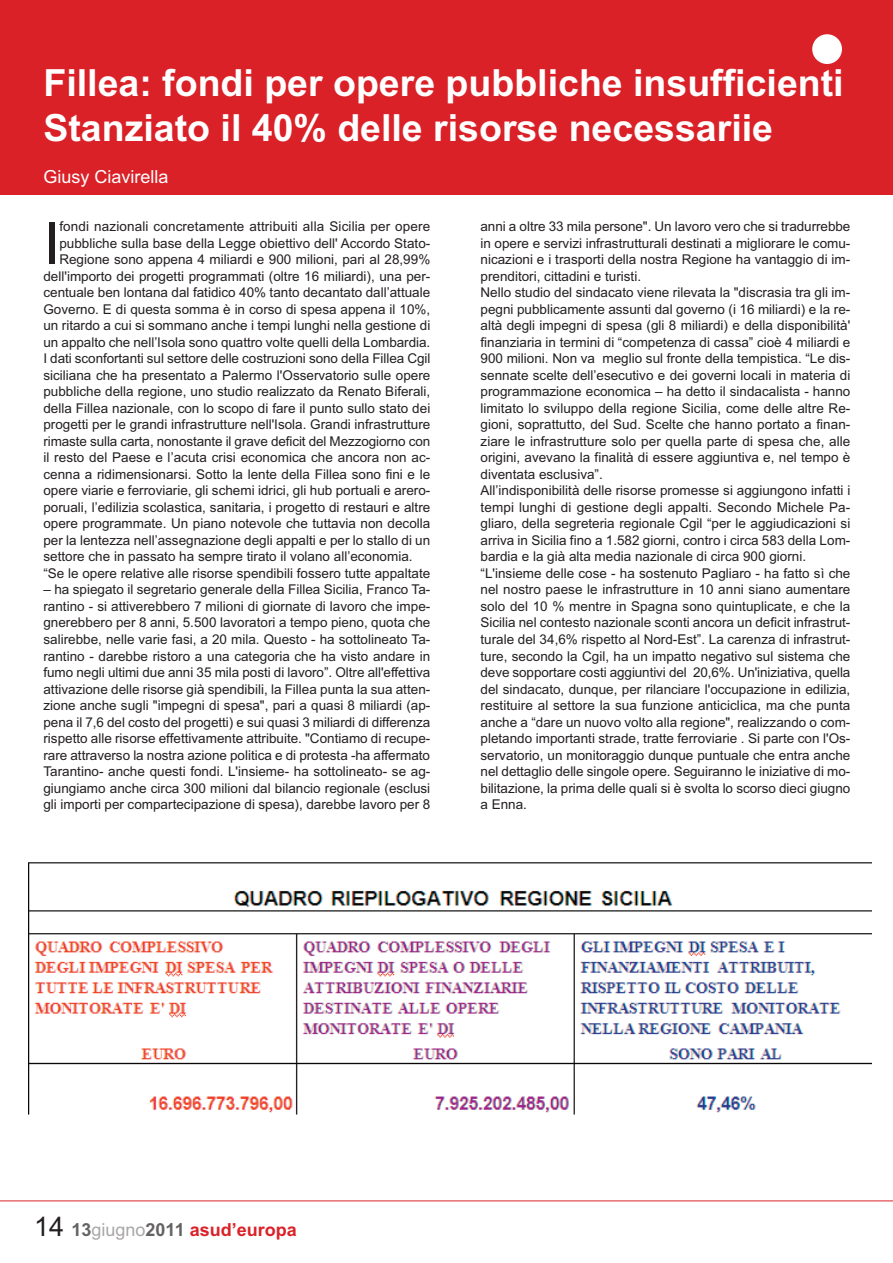
<style>
.page{position:relative;width:893px;height:1263px;background:#fff}
.page>*{position:absolute;margin:0;border:0;box-sizing:border-box;transform-origin:0 0}
.t1{font:57.9px "Arial";color:#231f20}
.t2{font:700 37.5px/45px "Arial";color:#fff}
.t3{font:700 18px "Arial";color:#da2128}
.t4{font:18px "Arial";color:#fff}
.t5{font:13.5px/16.5px "Arial";color:#231f20;text-align:justify}
.s1{font-weight:400;font-size:27px;color:#231f20}
.s2{color:#656262}
.s3{font-weight:400;color:#a9a7a6}
</style>
<div class="page">
<div style="left:0;top:0;width:892px;height:194px;background:#da2128"></div>
<div style="left:812px;top:34px;width:30px;height:30px;background:#fff;border-radius:50%"></div>
<img style="left:28px;top:862px;width:843px;height:253px">
<hr style="left:0;top:1201px;width:892px;height:1px;background:#da2128">
<h2 class="t2" style="left:43px;top:64px;width:801px">Fillea: fondi per opere pubbliche insufficienti<br>Stanziato il 40% delle risorse necessariie</h2>
<h3 class="t4" style="left:43px;top:171px;width:126px">Giusy Ciavirella</h3>
<h1 class="t1" style="left:43px;top:222px;width:18px">I</h1>
<p class="t5" style="left:59px;top:219px;width:372px">fondi nazionali concretamente attribuiti alla Sicilia per opere</p>
<p class="t5" style="left:59px;top:236px;width:372px">pubbliche sulla base della Legge obiettivo dell' Accordo Stato-</p>
<p class="t5" style="left:59px;top:252px;width:372px">Regione sono appena 4 miliardi e 900 milioni, pari al 28,99%</p>
<p class="t5" style="left:43px;top:269px;width:388px">dell'importo dei progetti programmati (oltre 16 miliardi), una per-</p>
<p class="t5" style="left:43px;top:285px;width:388px">centuale ben lontana dal fatidico 40% tanto decantato dall’attuale</p>
<p class="t5" style="left:43px;top:302px;width:388px">Governo. E di questa somma è in corso di spesa appena il 10%,</p>
<p class="t5" style="left:43px;top:319px;width:388px">un ritardo a cui si sommano anche i tempi lunghi nella gestione di</p>
<p class="t5" style="left:43px;top:335px;width:388px">un appalto che nell’Isola sono quattro volte quelli della Lombardia.</p>
<p class="t5" style="left:43px;top:352px;width:388px">I dati sconfortanti sul settore delle costruzioni sono della Fillea Cgil</p>
<p class="t5" style="left:43px;top:368px;width:388px">siciliana che ha presentato a Palermo l'Osservatorio sulle opere</p>
<p class="t5" style="left:43px;top:385px;width:388px">pubbliche della regione, uno studio realizzato da Renato Biferali,</p>
<p class="t5" style="left:43px;top:401px;width:388px">della Fillea nazionale, con lo scopo di fare il punto sullo stato dei</p>
<p class="t5" style="left:43px;top:418px;width:388px">progetti per le grandi infrastrutture nell'Isola. Grandi infrastrutture</p>
<p class="t5" style="left:43px;top:434px;width:388px">rimaste sulla carta, nonostante il grave deficit del Mezzogiorno con</p>
<p class="t5" style="left:43px;top:451px;width:388px">il resto del Paese e l’acuta crisi economica che ancora non ac-</p>
<p class="t5" style="left:43px;top:467px;width:388px">cenna a ridimensionarsi. Sotto la lente della Fillea sono fini e le</p>
<p class="t5" style="left:43px;top:484px;width:388px">opere viarie e ferroviarie, gli schemi idrici, gli hub portuali e arero-</p>
<p class="t5" style="left:43px;top:500px;width:388px">poruali, l’edilizia scolastica, sanitaria, i progetto di restauri e altre</p>
<p class="t5" style="left:43px;top:517px;width:388px">opere programmate. Un piano notevole che tuttavia non decolla</p>
<p class="t5" style="left:43px;top:533px;width:388px">per la lentezza nell’assegnazione degli appalti e per lo stallo di un</p>
<p class="t5" style="left:43px;top:550px;width:370px">settore che in passato ha sempre tirato il volano all’economia.</p>
<p class="t5" style="left:43px;top:566px;width:388px">“Se le opere relative alle risorse spendibili fossero tutte appaltate</p>
<p class="t5" style="left:43px;top:583px;width:388px">– ha spiegato il segretario generale della Fillea Sicilia, Franco Ta&shy;rantino - si attiverebbero 7 milioni di giornate di lavoro che impe&shy;gnerebbero per 8 anni, 5.500 lavoratori a tempo pieno, quota che salirebbe, nelle varie fasi, a 20 mila. Questo - ha sottolineato Ta&shy;rantino - darebbe ristoro a una categoria che ha visto andare in fumo negli ultimi due anni 35 mila posti di lavoro”. Oltre all'effettiva attivazione delle risorse già spendibili, la Fillea punta la sua atten&shy;zione anche sugli "impegni di spesa", pari a quasi 8 miliardi (ap&shy;pena il 7,6 del costo del progetti) e sui quasi 3 miliardi di differenza rispetto alle risorse effettivamente attribuite. "Contiamo di recupe&shy;rare attraverso la nostra azione politica e di protesta -ha affermato Tarantino- anche questi fondi. L'insieme- ha sottolineato- se ag&shy;giungiamo anche circa 300 milioni dal bilancio regionale (esclusi gli importi per compartecipazione di spesa), darebbe lavoro per 8</p>
<p class="t5" style="left:480px;top:219px;width:371px;text-align:left">anni a oltre 33 mila persone". Un lavoro vero che si tradurrebbe in opere e servizi infrastrutturali destinati a migliorare le comu&shy;nicazioni e i trasporti della nostra Regione ha vantaggio di im&shy;prenditori, cittadini e turisti.<br>Nello studio del sindacato viene rilevata la "discrasia tra gli im&shy;pegni pubblicamente assunti dal governo (i 16 miliardi) e la re&shy;altà degli impegni di spesa (gli 8 miliardi) e della disponibilità' finanziaria in termini di “competenza di cassa” cioè 4 miliardi e 900 milioni. Non va meglio sul fronte della tempistica. “Le dis&shy;sennate scelte dell’esecutivo e dei governi locali in materia di programmazione economica – ha detto il sindacalista - hanno limitato lo sviluppo della regione Sicilia, come delle altre Re&shy;gioni, soprattutto, del Sud. Scelte che hanno portato a finan&shy;ziare le infrastrutture solo per quella parte di spesa che, alle origini, avevano la finalità di essere aggiuntiva e, nel tempo è diventata esclusiva”.<br>All’indisponibilità delle risorse promesse si aggiungono infatti i tempi lunghi di gestione degli appalti. Secondo Michele Pa&shy;gliaro, della segreteria regionale Cgil “per le aggiudicazioni si arriva in Sicilia fino a 1.582 giorni, contro i circa 583 della Lom&shy;bardia e la già alta media nazionale di circa 900 giorni. “L'insieme delle cose - ha sostenuto Pagliaro - ha fatto sì che nel nostro paese le infrastrutture in 10 anni siano aumentare solo del 10 % mentre in Spagna sono quintuplicate, e che la Sicilia nel contesto nazionale sconti ancora un deficit infrastrut&shy;turale del 34,6% rispetto al Nord-Est”. La carenza di infrastrut&shy;ture, secondo la Cgil, ha un impatto negativo sul sistema che deve sopportare costi aggiuntivi del 20,6%. Un'iniziativa, quella del sindacato, dunque, per rilanciare l'occupazione in edilizia, restituire al settore la sua funzione anticiclica, ma che punta anche a “dare un nuovo volto alla regione", realizzando o com&shy;pletando importanti strade, tratte ferroviarie . Si parte con l'Os&shy;servatorio, un monitoraggio dunque puntuale che entra anche nel dettaglio delle singole opere. Seguiranno le iniziative di mo&shy;bilitazione, la prima delle quali si è svolta lo scorso dieci giugno a Enna.</p>
<h3 class="t3" style="left:34px;top:1223px;width:264px"><span class="s1">14</span> <span class="s2">13</span><span class="s3">giugno</span><span class="s2">2011</span> asud’europa</h3>
</div>
